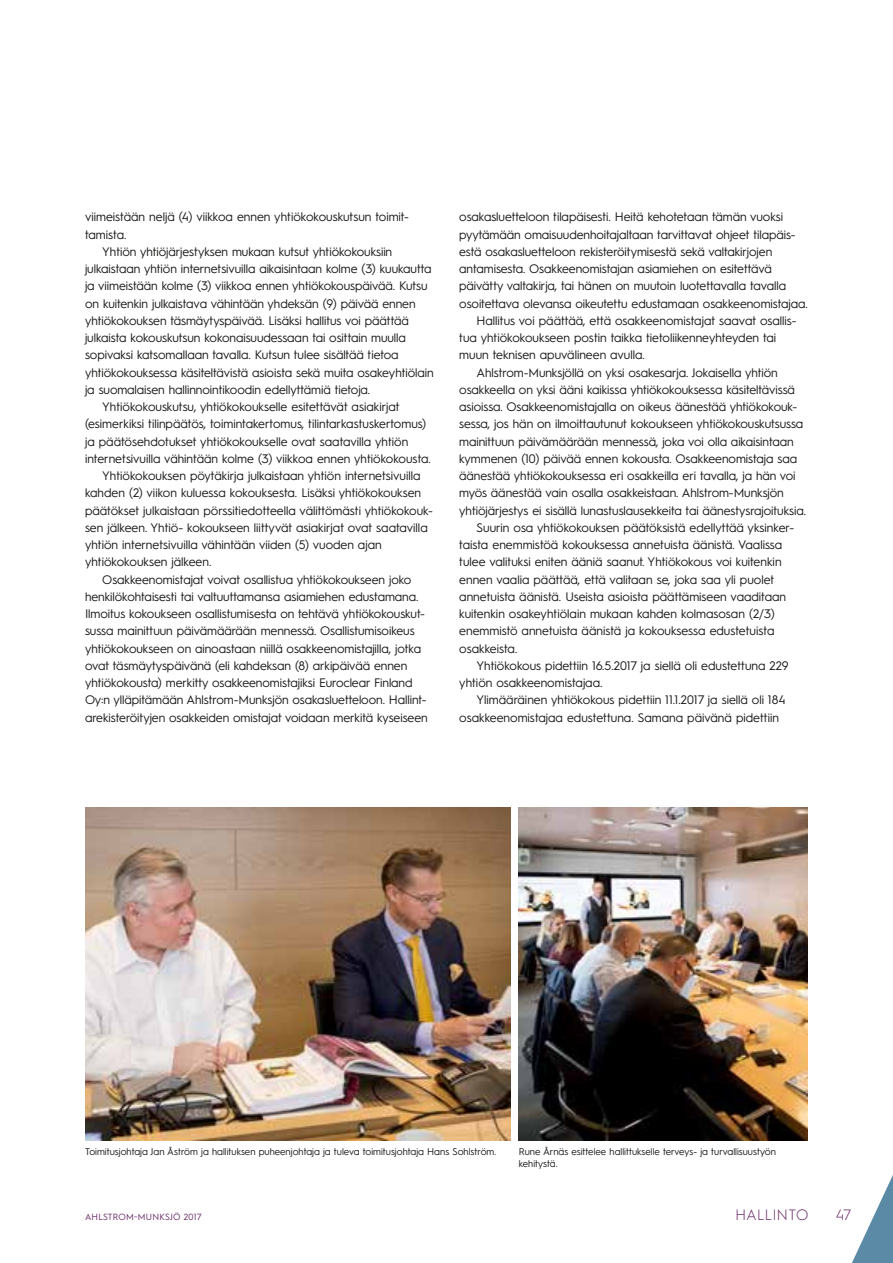
<style>
.page{position:relative;width:893px;height:1263px;background:#fff}
.page>*{position:absolute;margin:0;border:0;box-sizing:border-box;transform-origin:0 0}
.t1{font:300 15px "Hurme Geometric Sans 1";letter-spacing:.03em;color:#6a2b67}
.t2{font:12.3px/17.2px "Hurme Geometric Sans 1";letter-spacing:-.005em;color:#1c1b1a}
.t3{font:9.75px/12px "Hurme Geometric Sans 1";color:#1c1b1a}
.t4{font:9px "Hurme Geometric Sans 1";letter-spacing:.03em;color:#6a2b67}
</style>
<div class="page">
<img style="left:85px;top:808px;width:425px;height:333px">
<img style="left:519px;top:808px;width:289px;height:333px">
<svg style="left:852px;top:1175px;width:41px;height:88px"></svg>
<p class="t2" style="left:85px;top:207px;width:325px">viimeistään neljä (4) viikkoa ennen yhtiökokouskutsun toimit&shy;tamista.</p>
<p class="t2" style="left:102px;top:242px;width:291px">Yhtiön yhtiöjärjestyksen mukaan kutsut yhtiökokouksiin</p>
<p class="t2" style="left:85px;top:259px;width:348px">julkaistaan yhtiön internetsivuilla aikaisintaan kolme (3) kuukautta</p>
<p class="t2" style="left:85px;top:276px;width:344px">ja viimeistään kolme (3) viikkoa ennen yhtiökokouspäivää. Kutsu</p>
<p class="t2" style="left:85px;top:294px;width:332px">on kuitenkin julkaistava vähintään yhdeksän (9) päivää ennen</p>
<p class="t2" style="left:85px;top:311px;width:325px">yhtiökokouksen täsmäytyspäivää. Lisäksi hallitus voi päättää</p>
<p class="t2" style="left:85px;top:328px;width:322px">julkaista kokouskutsun kokonaisuudessaan tai osittain muulla</p>
<p class="t2" style="left:85px;top:345px;width:315px">sopivaksi katsomallaan tavalla. Kutsun tulee sisältää tietoa</p>
<p class="t2" style="left:85px;top:363px;width:350px">yhtiökokouksessa käsiteltävistä asioista sekä muita osakeyhtiölain</p>
<p class="t2" style="left:85px;top:380px;width:287px">ja suomalaisen hallinnointikoodin edellyttämiä tietoja.</p>
<p class="t2" style="left:102px;top:397px;width:299px">Yhtiökokouskutsu, yhtiökokoukselle esitettävät asiakirjat</p>
<p class="t2" style="left:85px;top:414px;width:343px">(esimerkiksi tilinpäätös, toimintakertomus, tilintarkastuskertomus)</p>
<p class="t2" style="left:85px;top:432px;width:325px">ja päätösehdotukset yhtiökokoukselle ovat saatavilla yhtiön</p>
<p class="t2" style="left:85px;top:449px;width:347px">internetsivuilla vähintään kolme (3) viikkoa ennen yhtiökokousta.</p>
<p class="t2" style="left:102px;top:466px;width:320px">Yhtiökokouksen pöytäkirja julkaistaan yhtiön internetsivuilla</p>
<p class="t2" style="left:85px;top:483px;width:338px">kahden (2) viikon kuluessa kokouksesta. Lisäksi yhtiökokouksen</p>
<p class="t2" style="left:85px;top:501px;width:349px">päätökset julkaistaan pörssitiedotteella välittömästi yhtiökokouk-</p>
<p class="t2" style="left:85px;top:518px;width:344px">sen jälkeen. Yhtiö- kokoukseen liittyvät asiakirjat ovat saatavilla</p>
<p class="t2" style="left:85px;top:535px;width:298px">yhtiön internetsivuilla vähintään viiden (5) vuoden ajan</p>
<p class="t2" style="left:85px;top:552px;width:128px">yhtiökokouksen jälkeen.</p>
<p class="t2" style="left:102px;top:570px;width:311px">Osakkeenomistajat voivat osallistua yhtiökokoukseen joko</p>
<p class="t2" style="left:85px;top:587px;width:335px">henkilökohtaisesti tai valtuuttamansa asiamiehen edustamana.</p>
<p class="t2" style="left:85px;top:604px;width:341px">Ilmoitus kokoukseen osallistumisesta on tehtävä yhtiökokouskut-</p>
<p class="t2" style="left:85px;top:622px;width:331px">sussa mainittuun päivämäärään mennessä. Osallistumisoikeus</p>
<p class="t2" style="left:85px;top:639px;width:338px">yhtiökokoukseen on ainoastaan niillä osakkeenomistajilla, jotka</p>
<p class="t2" style="left:85px;top:656px;width:324px">ovat täsmäytyspäivänä (eli kahdeksan (8) arkipäivää ennen</p>
<p class="t2" style="left:85px;top:673px;width:329px">yhtiökokousta) merkitty osakkeenomistajiksi Euroclear Finland</p>
<p class="t2" style="left:85px;top:691px;width:343px">Oy:n ylläpitämään Ahlstrom-Munksjön osakasluetteloon. Hallint-</p>
<p class="t2" style="left:85px;top:708px;width:344px">arekisteröityjen osakkeiden omistajat voidaan merkitä kyseiseen</p>
<p class="t2" style="left:459px;top:208px;width:325px">osakasluetteloon tilapäisesti. Heitä kehotetaan tämän vuoksi</p>
<p class="t2" style="left:459px;top:225px;width:338px">pyytämään omaisuudenhoitajaltaan tarvittavat ohjeet tilapäis-</p>
<p class="t2" style="left:459px;top:242px;width:315px">estä osakasluetteloon rekisteröitymisestä sekä valtakirjojen</p>
<p class="t2" style="left:459px;top:259px;width:314px">antamisesta. Osakkeenomistajan asiamiehen on esitettävä</p>
<p class="t2" style="left:459px;top:277px;width:328px">päivätty valtakirja, tai hänen on muutoin luotettavalla tavalla</p>
<p class="t2" style="left:459px;top:294px;width:350px">osoitettava olevansa oikeutettu edustamaan osakkeenomistajaa.</p>
<p class="t2" style="left:476px;top:311px;width:322px">Hallitus voi päättää, että osakkeenomistajat saavat osallis-</p>
<p class="t2" style="left:459px;top:328px;width:319px">tua yhtiökokoukseen postin taikka tietoliikenneyhteyden tai</p>
<p class="t2" style="left:459px;top:346px;width:187px">muun teknisen apuvälineen avulla.</p>
<p class="t2" style="left:476px;top:363px;width:303px">Ahlstrom-Munksjöllä on yksi osakesarja. Jokaisella yhtiön</p>
<p class="t2" style="left:459px;top:380px;width:337px">osakkeella on yksi ääni kaikissa yhtiökokouksessa käsiteltävissä</p>
<p class="t2" style="left:459px;top:397px;width:339px">asioissa. Osakkeenomistajalla on oikeus äänestää yhtiökokouk-</p>
<p class="t2" style="left:459px;top:415px;width:346px">sessa, jos hän on ilmoittautunut kokoukseen yhtiökokouskutsussa</p>
<p class="t2" style="left:459px;top:432px;width:336px">mainittuun päivämäärään mennessä, joka voi olla aikaisintaan</p>
<p class="t2" style="left:459px;top:449px;width:339px">kymmenen (10) päivää ennen kokousta. Osakkeenomistaja saa</p>
<p class="t2" style="left:459px;top:466px;width:338px">äänestää yhtiökokouksessa eri osakkeilla eri tavalla, ja hän voi</p>
<p class="t2" style="left:459px;top:484px;width:326px">myös äänestää vain osalla osakkeistaan. Ahlstrom-Munksjön</p>
<p class="t2" style="left:459px;top:501px;width:348px">yhtiöjärjestys ei sisällä lunastuslausekkeita tai äänestysrajoituksia.</p>
<p class="t2" style="left:476px;top:518px;width:319px">Suurin osa yhtiökokouksen päätöksistä edellyttää yksinker-</p>
<p class="t2" style="left:459px;top:535px;width:325px">taista enemmistöä kokouksessa annetuista äänistä. Vaalissa</p>
<p class="t2" style="left:459px;top:553px;width:324px">tulee valituksi eniten ääniä saanut. Yhtiökokous voi kuitenkin</p>
<p class="t2" style="left:459px;top:570px;width:317px">ennen vaalia päättää, että valitaan se, joka saa yli puolet</p>
<p class="t2" style="left:459px;top:587px;width:328px">annetuista äänistä. Useista asioista päättämiseen vaaditaan</p>
<p class="t2" style="left:459px;top:604px;width:317px">kuitenkin osakeyhtiölain mukaan kahden kolmasosan (2/3)</p>
<p class="t2" style="left:459px;top:622px;width:317px">enemmistö annetuista äänistä ja kokouksessa edustetuista</p>
<p class="t2" style="left:459px;top:639px;width:60px">osakkeista.</p>
<p class="t2" style="left:476px;top:656px;width:314px">Yhtiökokous pidettiin 16.5.2017 ja siellä oli edustettuna 229</p>
<p class="t2" style="left:459px;top:673px;width:145px">yhtiön osakkeenomistajaa.</p>
<p class="t2" style="left:476px;top:691px;width:310px">Ylimääräinen yhtiökokous pidettiin 11.1.2017 ja siellä oli 184</p>
<p class="t2" style="left:459px;top:708px;width:321px">osakkeenomistajaa edustettuna. Samana päivänä pidettiin</p>
<p class="t3" style="left:85px;top:1145px;width:413px">Toimitusjohtaja Jan Åström ja hallituksen puheenjohtaja ja tuleva toimitusjohtaja Hans Sohlström.</p>
<p class="t3" style="left:519px;top:1145px;width:259px">Rune Årnäs esittelee hallittukselle terveys- ja turvallisuustyön kehitystä.</p>
<p class="t4" style="left:85px;top:1211px;width:118px">AHLSTROM-MUNKSJÖ 2017</p>
<p class="t1" style="left:735px;top:1205px;width:74px">HALLINTO</p>
<p class="t1" style="left:836px;top:1205px;width:17px">47</p>
</div>
